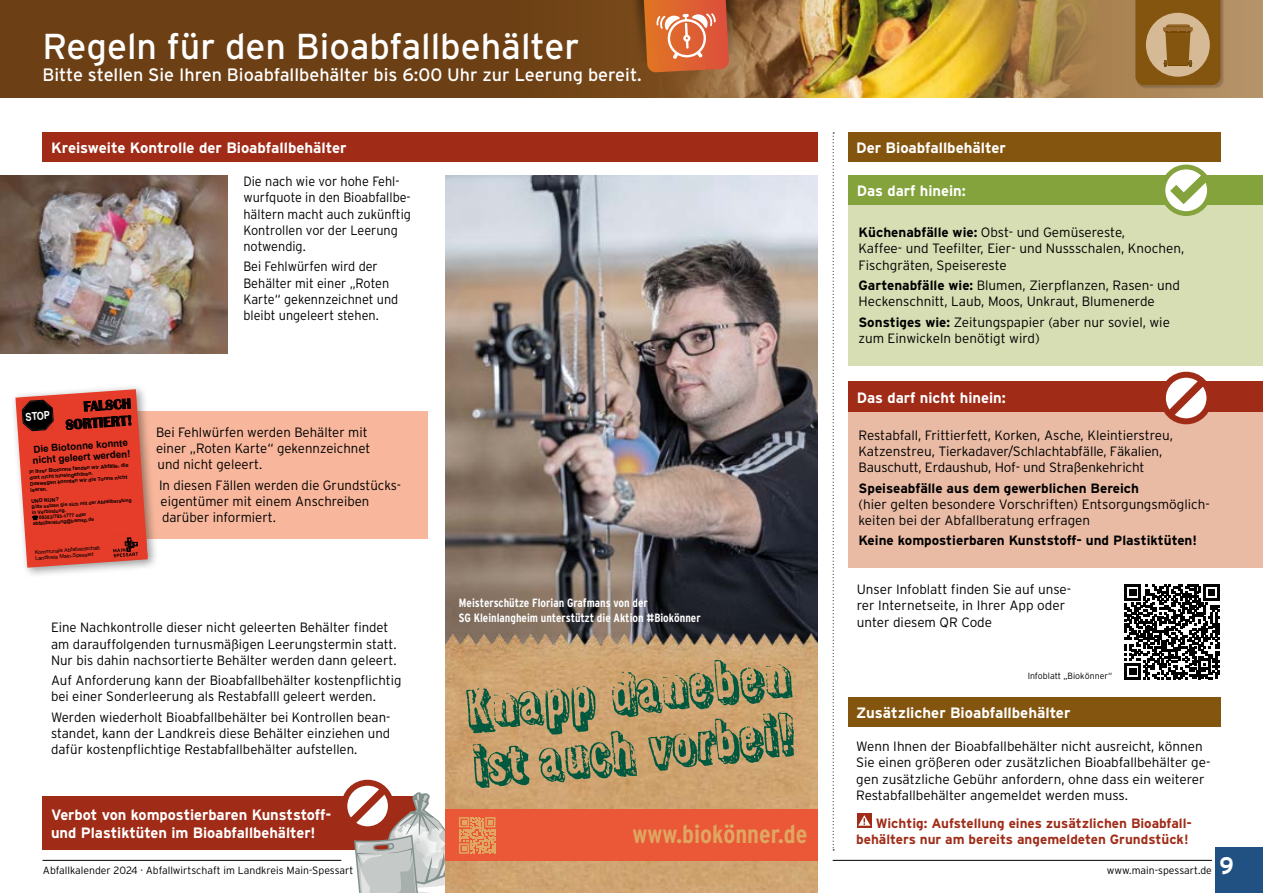
<style>
.page{position:relative;width:1263px;height:893px;background:#fff}
.page>*{position:absolute;margin:0;border:0;box-sizing:border-box;transform-origin:0 0}
.t1{font:58.5px/58.5px "Flyswim";color:#00583e}
.t2{font:36px "Interstate";color:#fff}
.t3{font:700 25.65px "Interstate Condensed";color:#dfa762}
.t4{font:700 24px "Interstate";color:#fff;scale:.9 1}
.t5{font:18px "Interstate";color:#fff}
.t6{font:700 15px/18px "Interstate";color:#fff}
.t7{font:700 14.25px/17px "Britannic";color:#000;text-align:right}
.t8{font:300 13.5px/16.2px "Interstate";color:#000}
.t9{font:300 13.5px/16.2px "Interstate";color:#000;scale:.94 1}
.t10{font:700 13.5px/16.2px "Interstate";color:#a02c18;text-align:right}
.t11{font:700 13.5px "Interstate";color:#000}
.t12{font:700 12px/15.8px "Interstate Condensed";color:#fff}
.t13{font:700 10.95px "Helvetica LT";color:#fff;scale:.83 1}
.t14{font:300 10.5px "Interstate";color:#000}
.t15{font:700 9.75px/11.2px "Arial";color:#000}
.t16{font:300 9px "Interstate";color:#000}
.t17{font:700 5.25px/6px "Arial";color:#000}
.t18{font:5.25px/6.1px "Arial";color:#000}
.t19{font:700 4.8px "Arial";color:#000}
.s1{font-weight:700}
</style>
<div class="page">
<div style="left:0;top:0;width:1263px;height:98px;background:#b49268"></div>
<img style="left:848px;top:0;width:335px;height:98px">
<svg style="left:0;top:0;width:848px;height:98px;background:#75491c"></svg>
<img style="left:729px;top:0;width:11px;height:54px">
<img style="left:631px;top:0;width:13px;height:63px">
<img style="left:445px;top:175px;width:373px;height:458px">
<div style="left:43px;top:411px;width:385px;height:128px;background:#f8b79c"></div>
<div style="left:848px;top:132px;width:372px;height:30px;background:#84550f"></div>
<div style="left:848px;top:697px;width:372px;height:30px;background:#84550f"></div>
<div style="left:848px;top:409px;width:415px;height:159px;background:#e9bba5"></div>
<div style="left:848px;top:382px;width:415px;height:30px;background:#a02c18"></div>
<svg style="left:1160px;top:371px;width:53px;height:53px"></svg>
<div style="left:857px;top:813px;width:15px;height:15px;background:#a02c18"></div>
<svg style="left:858px;top:815px;width:12px;height:11px"></svg>
<svg style="left:833px;top:132px;width:1px;height:718px"></svg>
<div style="left:43px;top:132px;width:775px;height:30px;background:#a02c18"></div>
<div style="left:1136px;top:0;width:88px;height:89px;background:#000;opacity:.2"></div>
<svg style="left:1135px;top:0;width:85px;height:85px;background:#9d7338"></svg>
<div style="left:848px;top:202px;width:415px;height:164px;background:#d8deb4"></div>
<div style="left:848px;top:175px;width:415px;height:30px;background:#85a33c"></div>
<svg style="left:1163px;top:167px;width:46px;height:47px"></svg>
<div style="left:1160px;top:165px;width:52px;height:51px;border:5px solid #85a33c;border-radius:50%"></div>
<svg style="left:1170px;top:175px;width:37px;height:29px"></svg>
<div style="left:10px;top:384px;width:148px;height:195px;background:#000;opacity:.4"></div>
<img style="left:0;top:175px;width:227px;height:178px">
<div style="left:43px;top:796px;width:373px;height:54px;background:#a02c18"></div>
<svg style="left:343px;top:779px;width:102px;height:114px"></svg>
<svg style="left:1124px;top:584px;width:96px;height:95px"></svg>
<svg style="left:644px;top:0;width:85px;height:98px;background:#c56c40"></svg>
<div style="left:1216px;top:847px;width:47px;height:46px;background:#205182"></div>
<hr style="left:833px;top:860px;width:379px;height:1px;background:#000">
<hr style="left:43px;top:860px;width:298px;height:1px;background:#000">
<img style="left:445px;top:633px;width:373px;height:260px">
<div style="left:445px;top:809px;width:373px;height:51px;background:#ea5838"></div>
<svg style="left:459px;top:817px;width:36px;height:37px"></svg>
<svg style="left:15px;top:389px;width:133px;height:180px;background:#dc4f3f"></svg>
<h2 class="t2" style="left:43px;top:26px;width:538px">Regeln für den Bioabfallbehälter</h2>
<h3 class="t5" style="left:43px;top:65px;width:601px">Bitte stellen Sie Ihren Bioabfallbehälter bis 6:00 Uhr zur Leerung bereit.</h3>
<p class="t6" style="left:51px;top:139px;width:297px">Kreisweite Kontrolle der Bioabfallbehälter</p>
<p class="t9" style="left:243px;top:173px;width:180px">Die nach wie vor hohe Fehl&shy;wurfquote in den Bioabfallbe&shy;hältern macht auch zukünftig<br>Kontrollen vor der Leerung notwendig.</p>
<p class="t9" style="left:243px;top:258px;width:166px">Bei Fehlwürfen wird der<br>Behälter mit einer „Roten<br>Karte“ gekennzeichnet und bleibt ungeleert stehen.</p>
<p class="t7" style="left:64px;top:400px;width:68px;rotate:-4deg">FALSCH<br>SORTIERT!</p>
<p class="t15" style="left:32px;top:444px;width:99px;rotate:-4deg">Die Biotonne konnte nicht geleert werden!</p>
<p class="t17" style="left:29px;top:469px;width:101px;rotate:-4deg">In Ihrer Biotonne fanden wir Abfälle, die dort nicht hineingehören.<br>Deswegen konnten wir die Tonne nicht leeren.</p>
<p class="t17" style="left:31px;top:498px;width:29px;rotate:-4deg">UND NUN?</p>
<p class="t13" style="left:25px;top:410px;width:31px;rotate:-4deg">STOP</p>
<p class="t19" style="left:31px;top:503px;width:102px;rotate:-4deg">Bitte setzen Sie sich mit der Abfallberatung</p>
<p class="t19" style="left:32px;top:509px;width:36px;rotate:-4deg">in Verbindung.</p>
<p class="t19" style="left:39px;top:514px;width:49px;rotate:-4deg">09353/793-1777 oder</p>
<p class="t19" style="left:33px;top:520px;width:63px;rotate:-4deg">abfallberatung@lramsp.de</p>
<p class="t18" style="left:35px;top:549px;width:67px;rotate:-4deg">Kommunale Abfallwirtschaft<br>Landkreis Main-Spessart</p>
<p class="t8" style="left:156px;top:424px;width:216px">Bei Fehlwürfen werden Behälter mit einer „Roten Karte“ gekennzeichnet und nicht geleert.</p>
<p class="t8" style="left:159px;top:477px;width:244px">In diesen Fällen werden die Grundstücks&shy;eigentümer mit einem Anschreiben darüber informiert.</p>
<p class="t8" style="left:51px;top:619px;width:347px">Eine Nachkontrolle dieser nicht geleerten Behälter findet am darauffolgenden turnusmäßigen Leerungstermin statt.<br>Nur bis dahin nachsortierte Behälter werden dann geleert.</p>
<p class="t8" style="left:51px;top:672px;width:352px">Auf Anforderung kann der Bioabfallbehälter kostenpflichtig bei einer Sonderleerung als Restabfalll geleert werden.</p>
<p class="t8" style="left:51px;top:709px;width:341px;text-align:justify">Werden wiederholt Bioabfallbehälter bei Kontrollen bean&shy;standet, kann der Landkreis diese Behälter einziehen und dafür kostenpflichtige Restabfallbehälter aufstellen.</p>
<p class="t6" style="left:51px;top:806px;width:282px">Verbot von kompostierbaren Kunststoff&shy;und Plastiktüten im Bioabfallbehälter!</p>
<p class="t14" style="left:43px;top:864px;width:312px">Abfallkalender 2024 · Abfallwirtschaft im Landkreis Main-Spessart</p>
<p class="t12" style="left:459px;top:595px;width:243px">Meisterschütze Florian Grafmans von der<br>SG Kleinlangheim unterstützt die Aktion #Biokönner</p>
<h1 class="t1" style="left:465px;top:680px;width:327px;rotate:-6deg">Knapp daneben ist auch vorbei!</h1>
<h3 class="t3" style="left:633px;top:820px;width:176px">www.biokönner.de</h3>
<p class="t6" style="left:856px;top:139px;width:151px">Der Bioabfallbehälter</p>
<p class="t6" style="left:857px;top:181px;width:111px">Das darf hinein:</p>
<p class="t8" style="left:858px;top:224px;width:327px"><span class="s1">Küchenabfälle wie:</span> Obst- und Gemüsereste,<br>Kaffee- und Teefilter, Eier- und Nussschalen, Knochen,<br>Fischgräten, Speisereste</p>
<p class="t8" style="left:858px;top:277px;width:323px"><span class="s1">Gartenabfälle wie:</span> Blumen, Zierpflanzen, Rasen- und<br>Heckenschnitt, Laub, Moos, Unkraut, Blumenerde</p>
<p class="t8" style="left:858px;top:314px;width:313px"><span class="s1">Sonstiges wie:</span> Zeitungspapier (aber nur soviel, wie zum Einwickeln benötigt wird)</p>
<p class="t6" style="left:857px;top:388px;width:150px">Das darf nicht hinein:</p>
<p class="t8" style="left:858px;top:427px;width:316px">Restabfall, Frittierfett, Korken, Asche, Kleintierstreu,<br>Katzenstreu, Tierkadaver/Schlachtabfälle, Fäkalien,<br>Bauschutt, Erdaushub, Hof- und Straßenkehricht</p>
<p class="t11" style="left:858px;top:480px;width:282px">Speiseabfälle aus dem gewerblichen Bereich</p>
<p class="t8" style="left:858px;top:496px;width:353px">(hier gelten besondere Vorschriften) Entsorgungsmöglich&shy;keiten bei der Abfallberatung erfragen</p>
<p class="t11" style="left:858px;top:533px;width:340px">Keine kompostierbaren Kunststoff- und Plastiktüten!</p>
<p class="t8" style="left:857px;top:581px;width:216px">Unser Infoblatt finden Sie auf unse&shy;rer Internetseite, in Ihrer App oder unter diesem QR Code</p>
<p class="t16" style="left:1028px;top:670px;width:86px">Infoblatt „Biokönner“</p>
<p class="t6" style="left:856px;top:704px;width:216px">Zusätzlicher Bioabfallbehälter</p>
<p class="t8" style="left:856px;top:738px;width:356px">Wenn Ihnen der Bioabfallbehälter nicht ausreicht, können Sie einen größeren oder zusätzlichen Bioabfallbehälter ge&shy;gen zusätzliche Gebühr anfordern, ohne dass ein weiterer Restabfallbehälter angemeldet werden muss.</p>
<p class="t10" style="left:856px;top:815px;width:337px">Wichtig: Aufstellung eines zusätzlichen Bioabfall&shy;behälters nur am bereits angemeldeten Grundstück!</p>
<p class="t14" style="left:1107px;top:864px;width:107px">www.main-spessart.de</p>
<h3 class="t4" style="left:1219px;top:852px;width:17px">9</h3>
</div>
